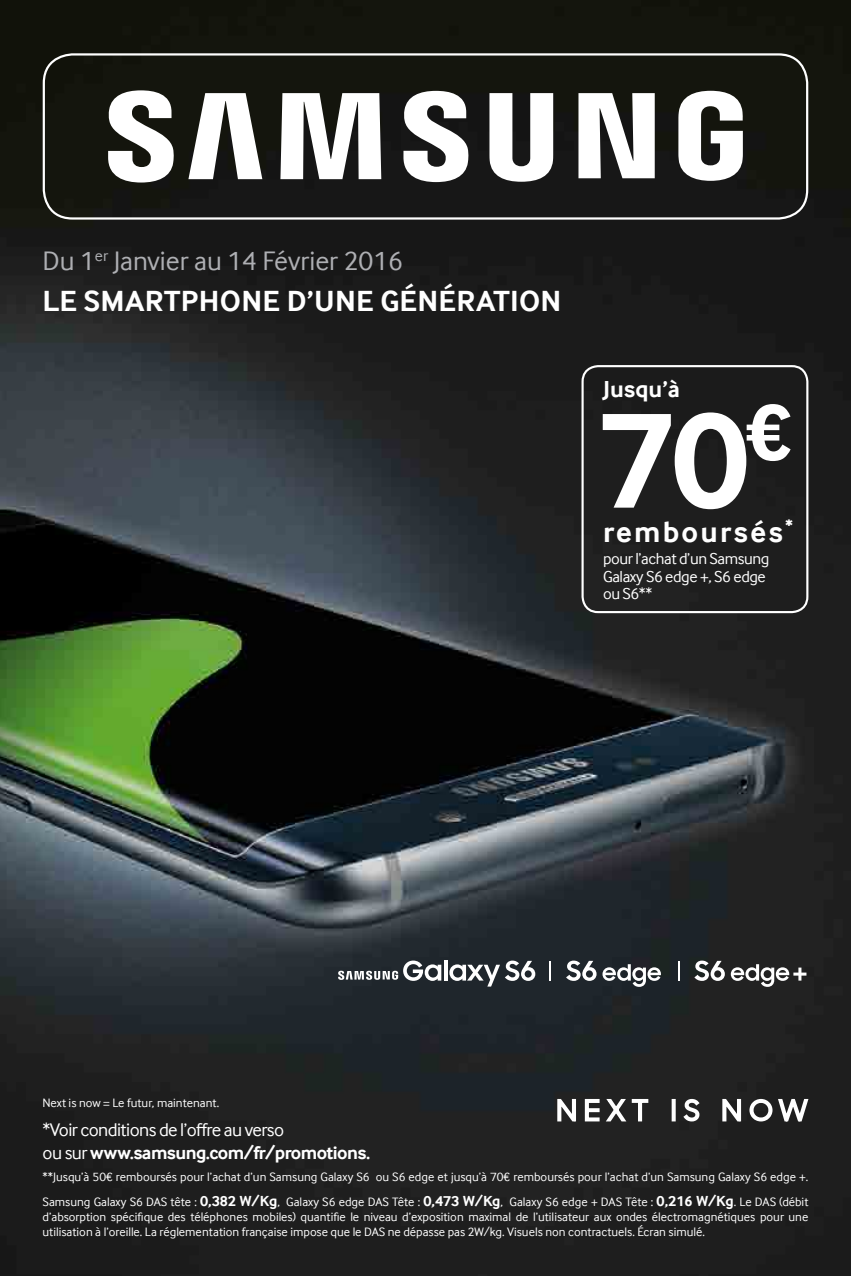
<style>
.page{position:relative;width:851px;height:1276px;background:#fff}
.page>*{position:absolute;margin:0;border:0;box-sizing:border-box;transform-origin:0 0}
.t1{font:700 142.75px "Samsung Inter Face";color:#fff}
.t2{font:700 30px "Samsung Inter Face";letter-spacing:.01em;color:#fff}
.t3{font:700 30px "Samsung Inter Face";letter-spacing:.075em;color:#fff}
.t4{font:27.5px "Samsung Inter Face";color:#aeafb3}
.t5{font:700 23.75px "Samsung Inter Face";color:#fff}
.t6{font:18.75px/22.5px "Samsung Inter Face";letter-spacing:-.03em;color:#fff}
.t7{font:16.25px/17.2px "Samsung Inter Face";letter-spacing:-.025em;color:#fff}
.t8{font:12.5px/25px "Samsung Inter Face";color:#fff}
.s1{font-weight:700}
.s2{font-weight:700;font-size:15px}
</style>
<div class="page">
<img style="left:0;top:0;width:850px;height:1276px">
<div style="left:581px;top:365px;width:227px;height:248px;border:2px solid #fff;border-radius:16px"></div>
<div style="left:43px;top:53px;width:765px;height:167px;border:2px solid #fff;border-radius:29px"></div>
<svg style="left:578px;top:93px;width:76px;height:85px"></svg>
<svg style="left:188px;top:93px;width:74px;height:86px"></svg>
<svg style="left:280px;top:93px;width:101px;height:86px"></svg>
<svg style="left:108px;top:90px;width:66px;height:92px"></svg>
<svg style="left:403px;top:91px;width:66px;height:91px"></svg>
<svg style="left:489px;top:93px;width:64px;height:89px"></svg>
<svg style="left:678px;top:91px;width:64px;height:90px"></svg>
<hr style="left:444px;top:960px;width:3px;height:20px;background:#fff">
<svg style="left:449px;top:960px;width:86px;height:26px"></svg>
<svg style="left:338px;top:960px;width:103px;height:21px"></svg>
<svg style="left:566px;top:960px;width:30px;height:21px"></svg>
<svg style="left:602px;top:964px;width:58px;height:23px"></svg>
<svg style="left:694px;top:960px;width:30px;height:21px"></svg>
<svg style="left:730px;top:964px;width:76px;height:23px"></svg>
<svg style="left:549px;top:960px;width:1px;height:20px"></svg>
<svg style="left:678px;top:960px;width:1px;height:20px"></svg>
<svg style="left:556px;top:1095px;width:21px;height:30px"></svg>
<svg style="left:583px;top:1097px;width:66px;height:25px"></svg>
<div style="left:671px;top:1099px;width:4px;height:22px;border:2px solid #fff"></div>
<svg style="left:681px;top:1097px;width:20px;height:26px"></svg>
<svg style="left:721px;top:1095px;width:89px;height:31px"></svg>
<h3 class="t4" style="left:43px;top:245px;width:362px">Du 1<sup>er</sup> Janvier au 14 Février 2016</h3>
<h2 class="t2" style="left:43px;top:283px;width:520px">LE SMARTPHONE D’UNE GÉNÉRATION</h2>
<h3 class="t5" style="left:603px;top:375px;width:78px">Jusqu’à</h3>
<h1 class="t1" style="left:598px;top:376px;width:193px">70<sup>€</sup></h1>
<h2 class="t3" style="left:603px;top:514px;width:191px">remboursés<sup>*</sup></h2>
<h3 class="t7" style="left:603px;top:550px;width:168px">pour l’achat d’un Samsung<br>Galaxy S6 edge +, S6 edge ou S6**</h3>
<p class="t8" style="left:43px;top:1089px;width:178px">Next is now = Le futur, maintenant.</p>
<h3 class="t6" style="left:43px;top:1118px;width:329px">*Voir conditions de l’offre au verso<br>ou sur <span class="s1">www.samsung.com/fr/promotions.</span></h3>
<p class="t8" style="left:43px;top:1164px;width:767px">**Jusqu’à 50€ remboursés pour l’achat d’un Samsung Galaxy S6 ou S6 edge et jusqu’à 70€ remboursés pour l’achat d’un Samsung Galaxy S6 edge +.<br>Samsung Galaxy S6 DAS tête : <span class="s2">0,382 W/Kg</span>, Galaxy S6 edge DAS Tête : <span class="s2">0,473 W/Kg</span>, Galaxy S6 edge + DAS Tête : <span class="s2">0,216 W/Kg</span>. Le DAS (débit</p>
<p class="t8" style="left:43px;top:1209px;width:767px;line-height:15px">d’absorption spécifique des téléphones mobiles) quantifie le niveau d’exposition maximal de l’utilisateur aux ondes électromagnétiques pour une utilisation à l’oreille. La réglementation française impose que le DAS ne dépasse pas 2W/kg. Visuels non contractuels. Écran simulé.</p>
</div>
